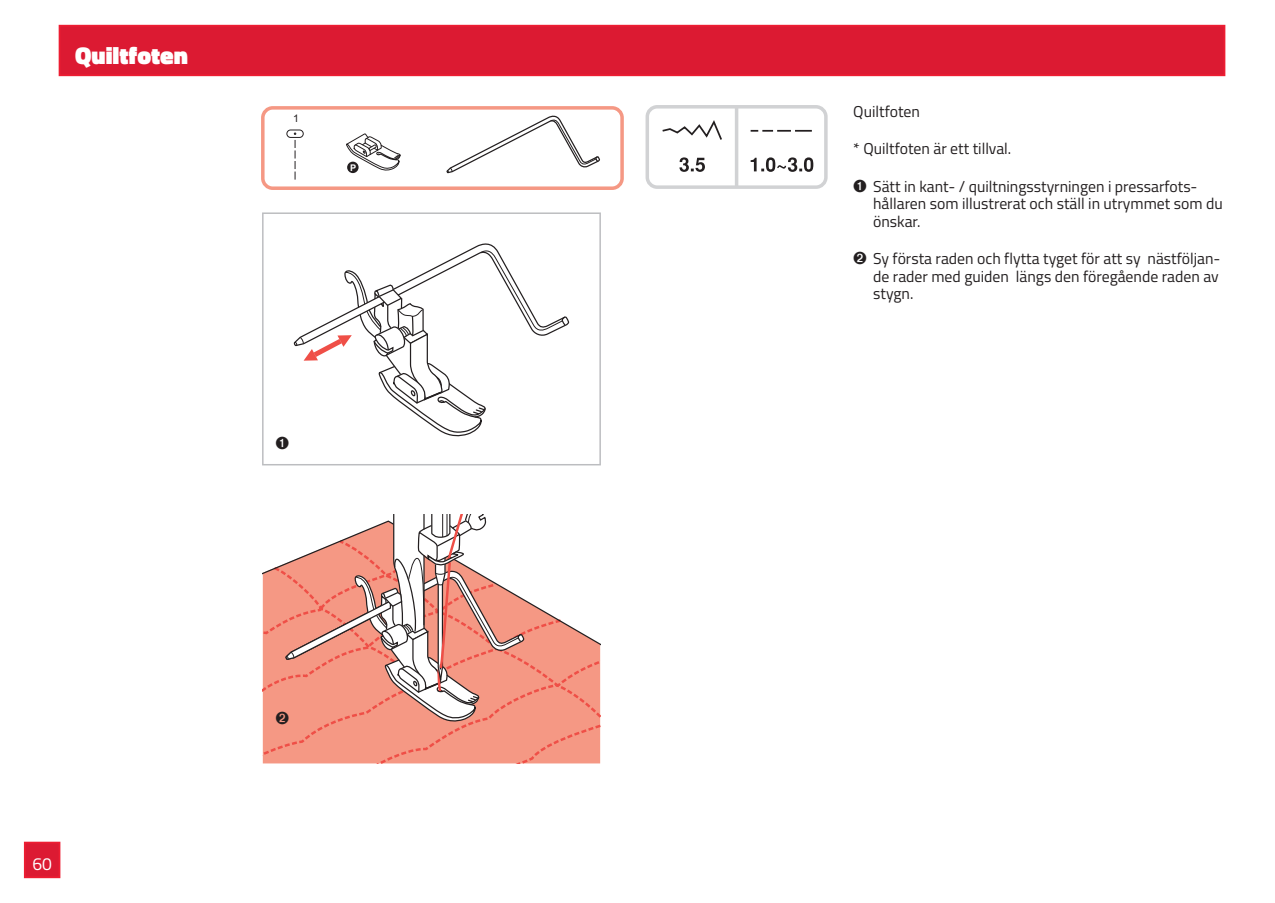
<style>
.page{position:relative;width:1275px;height:903px;background:#fff}
.page>*{position:absolute;margin:0;border:0;box-sizing:border-box;transform-origin:0 0}
.t1{font:900 24.5px "Titillium Web";color:#fff}
.t2{font:17.5px "Titillium Web";color:#fff}
.t3{font:15.75px/17.5px "Titillium Web";color:#231f20}
.t4{font:10.5px "Arial";color:#231f20}
.t5{font:700 9.1px "Arial";color:#fff}
</style>
<div class="page">
<div style="left:25px;top:842px;width:35px;height:35px;background:#dc1a32"></div>
<div style="left:24px;top:842px;width:36px;height:36px;border:2px solid #ed1d32"></div>
<div style="left:60px;top:26px;width:1164px;height:49px;background:#dc1a32"></div>
<div style="left:59px;top:25px;width:1166px;height:51px;border:2px solid #ed1d32"></div>
<div style="left:261px;top:106px;width:363px;height:84px;border:4px solid #f59884;border-radius:10px"></div>
<svg style="left:346px;top:133px;width:55px;height:39px"></svg>
<div style="left:347px;top:162px;width:12px;height:11px;background:#231f20;border-radius:50%"></div>
<svg style="left:446px;top:115px;width:154px;height:59px"></svg>
<div style="left:286px;top:129px;width:18px;height:9px;border:1px solid #231f20;border-radius:4px"></div>
<svg style="left:294px;top:132px;width:2px;height:48px"></svg>
<svg style="left:679px;top:157px;width:26px;height:15px"></svg>
<svg style="left:662px;top:120px;width:60px;height:20px"></svg>
<svg style="left:751px;top:157px;width:62px;height:15px"></svg>
<svg style="left:751px;top:130px;width:61px;height:2px"></svg>
<div style="left:645px;top:105px;width:183px;height:84px;border:4px solid #d1d2d4;border-radius:10px"></div>
<hr style="left:735px;top:107px;width:3px;height:79px;background:#d1d2d4">
<div style="left:262px;top:212px;width:339px;height:253px;border:1px solid #bcbdc0"></div>
<svg style="left:294px;top:243px;width:276px;height:194px"></svg>
<div style="left:263px;top:668px;width:337px;height:95px;background:#f59884"></div>
<svg style="left:263px;top:567px;width:337px;height:101px"></svg>
<svg style="left:276px;top:514px;width:249px;height:210px"></svg>
<h1 class="t1" style="left:75px;top:38px;width:114px">Quiltfoten</h1>
<p class="t4" style="left:293px;top:112px;width:7px">1</p>
<p class="t5" style="left:350px;top:162px;width:8px">P</p>
<p class="t2" style="left:32px;top:851px;width:21px">60</p>
<p class="t3" style="left:853px;top:102px;width:68px">Quiltfoten</p>
<p class="t3" style="left:853px;top:139px;width:160px">* Quiltfoten är ett tillval.</p>
<p class="t3" style="left:873px;top:177px;width:351px;text-indent:-20px">➊ Sätt in kant- / quiltningsstyrningen i pressarfots&shy;hållaren som illustrerat och ställ in utrymmet som du önskar.</p>
<p class="t3" style="left:873px;top:249px;width:349px;text-align:justify;text-indent:-20px">➋ Sy första raden och flytta tyget för att sy nästföljan&shy;de rader med guiden längs den föregående raden av stygn.</p>
</div>
